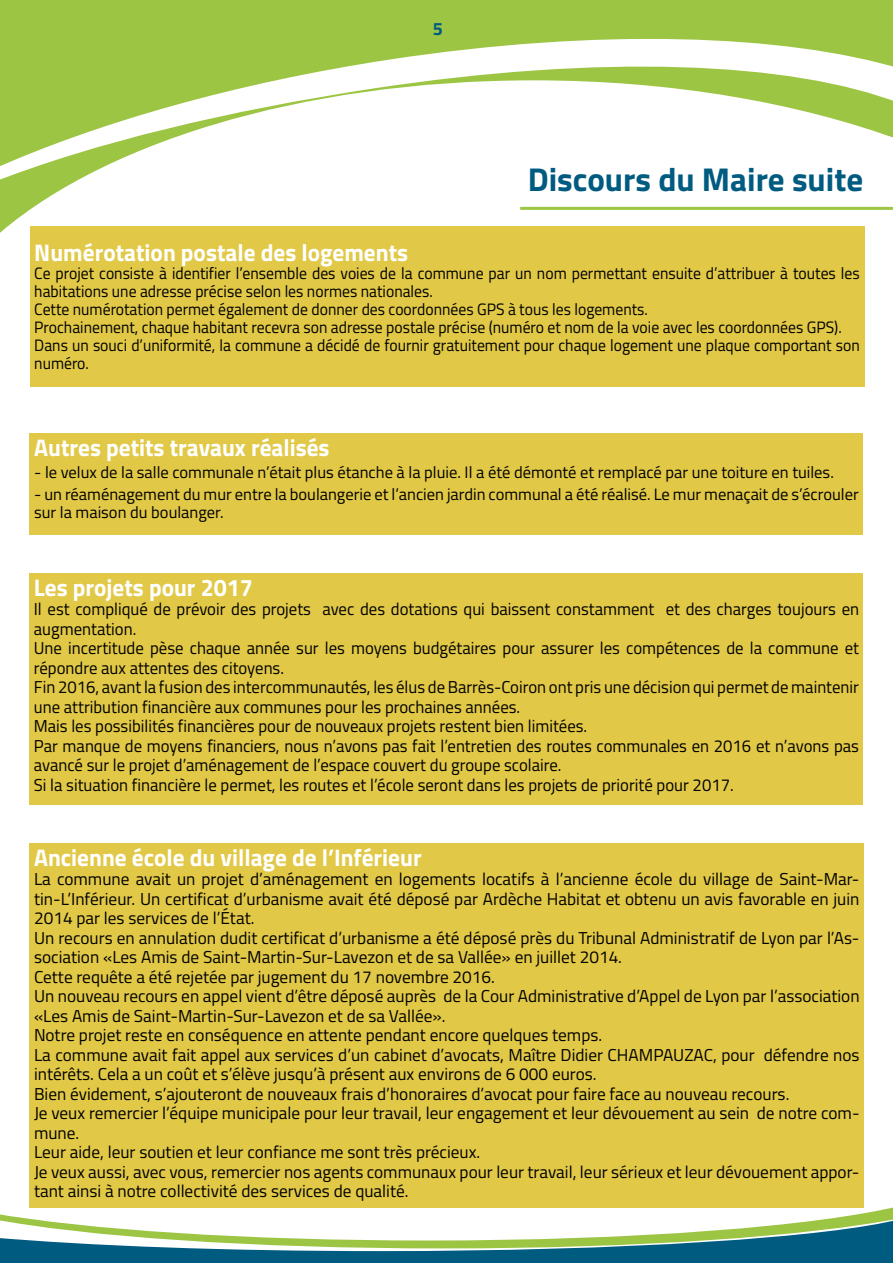
<style>
.page{position:relative;width:893px;height:1263px;background:#fff}
.page>*{position:absolute;margin:0;border:0;box-sizing:border-box;transform-origin:0 0}
.t1{font:700 33px "Titillium";color:#005b80}
.t2{font:700 24px "Titillium";color:#fff}
.t3{font:700 18px "Titillium";color:#005b80}
.t4{font:17.25px/19.5px "Titillium";color:#000}
.t5{font:16.5px/18px "Titillium";color:#000;scale:.95 1}
.t6{font:16.5px/18px "Titillium";color:#000}
</style>
<div class="page">
<svg style="left:0;top:0;width:893px;height:240px"></svg>
<svg style="left:0;top:1205px;width:893px;height:58px"></svg>
<div style="left:30px;top:226px;width:834px;height:160px;background:#e1c846"></div>
<hr style="left:520px;top:207px;width:373px;height:3px;background:#9dc544">
<div style="left:30px;top:433px;width:833px;height:102px;background:#e1c846"></div>
<div style="left:30px;top:573px;width:833px;height:232px;background:#e1c846"></div>
<div style="left:30px;top:843px;width:834px;height:365px;background:#e1c846"></div>
<p class="t3" style="left:433px;top:15px;width:12px">5</p>
<h1 class="t1" style="left:528px;top:154px;width:337px">Discours du Maire suite</h1>
<h2 class="t2" style="left:34px;top:234px;width:375px">Numérotation postale des logements</h2>
<p class="t5" style="left:34px;top:264px;width:870px">Ce projet consiste à identifier l’ensemble des voies de la commune par un nom permettant ensuite d’attribuer à toutes les habitations une adresse précise selon les normes nationales.<br>Cette numérotation permet également de donner des coordonnées GPS à tous les logements.<br>Prochainement, chaque habitant recevra son adresse postale précise (numéro et nom de la voie avec les coordonnées GPS).<br>Dans un souci d’uniformité, la commune a décidé de fournir gratuitement pour chaque logement une plaque comportant son numéro.</p>
<h2 class="t2" style="left:34px;top:429px;width:297px">Autres petits travaux réalisés</h2>
<p class="t6" style="left:34px;top:462px;width:801px">- le velux de la salle communale n’était plus étanche à la pluie. Il a été démonté et remplacé par une toiture en tuiles.</p>
<p class="t6" style="left:34px;top:485px;width:826px">- un réaménagement du mur entre la boulangerie et l’ancien jardin communal a été réalisé. Le mur menaçait de s’écrouler sur la maison du boulanger.</p>
<h2 class="t2" style="left:34px;top:569px;width:221px">Les projets pour 2017</h2>
<p class="t4" style="left:34px;top:599px;width:827px">Il est compliqué de prévoir des projets avec des dotations qui baissent constamment et des charges toujours en augmentation.<br>Une incertitude pèse chaque année sur les moyens budgétaires pour assurer les compétences de la commune et répondre aux attentes des citoyens.<br>Fin 2016, avant la fusion des intercommunautés, les élus de Barrès-Coiron ont pris une décision qui permet de maintenir une attribution financière aux communes pour les prochaines années.<br>Mais les possibilités financières pour de nouveaux projets restent bien limitées.<br>Par manque de moyens financiers, nous n’avons pas fait l’entretien des routes communales en 2016 et n’avons pas avancé sur le projet d’aménagement de l’espace couvert du groupe scolaire.<br>Si la situation financière le permet, les routes et l’école seront dans les projets de priorité pour 2017.</p>
<h2 class="t2" style="left:34px;top:839px;width:389px">Ancienne école du village de l’Inférieur</h2>
<p class="t4" style="left:34px;top:868px;width:827px">La commune avait un projet d’aménagement en logements locatifs à l’ancienne école du village de Saint-Mar&shy;tin-L’Inférieur. Un certificat d’urbanisme avait été déposé par Ardèche Habitat et obtenu un avis favorable en juin 2014 par les services de l’État.<br>Un recours en annulation dudit certificat d’urbanisme a été déposé près du Tribunal Administratif de Lyon par l’As&shy;sociation «Les Amis de Saint-Martin-Sur-Lavezon et de sa Vallée» en juillet 2014.<br>Cette requête a été rejetée par jugement du 17 novembre 2016.<br>Un nouveau recours en appel vient d’être déposé auprès de la Cour Administrative d’Appel de Lyon par l’association «Les Amis de Saint-Martin-Sur-Lavezon et de sa Vallée».<br>Notre projet reste en conséquence en attente pendant encore quelques temps.<br>La commune avait fait appel aux services d’un cabinet d’avocats, Maître Didier CHAMPAUZAC, pour défendre nos intérêts. Cela a un coût et s’élève jusqu’à présent aux environs de 6 000 euros.<br>Bien évidement, s’ajouteront de nouveaux frais d’honoraires d’avocat pour faire face au nouveau recours.<br>Je veux remercier l’équipe municipale pour leur travail, leur engagement et leur dévouement au sein de notre com&shy;mune.<br>Leur aide, leur soutien et leur confiance me sont très précieux.<br>Je veux aussi, avec vous, remercier nos agents communaux pour leur travail, leur sérieux et leur dévouement appor&shy;tant ainsi à notre collectivité des services de qualité.</p>
</div>
